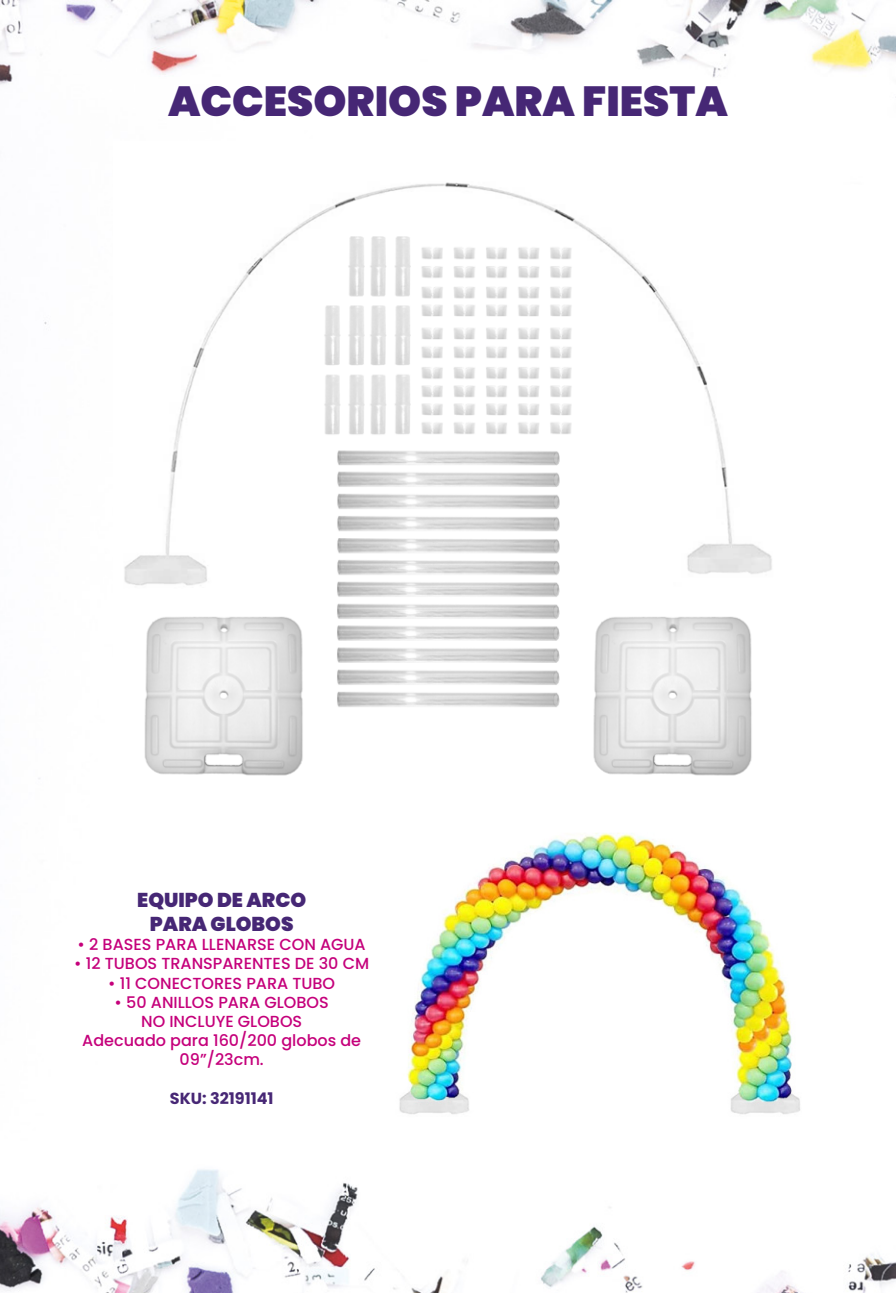
<style>
.page{position:relative;width:896px;height:1293px;background:#fff}
.page>*{position:absolute;margin:0;border:0;box-sizing:border-box;transform-origin:0 0}
.t1{font:900 42px "Poppins";color:#462775}
.t2{font:900 20px "Poppins";color:#462775}
.t3{font:500 16px/19.2px "Poppins";color:#c5007b;text-align:center}
.t4{font:700 16px "Poppins";color:#472775}
</style>
<div class="page">
<img style="left:0;top:0;width:896px;height:1292px">
<img style="left:114px;top:142px;width:668px;height:668px">
<img style="left:371px;top:810px;width:453px;height:333px">
<p class="t1" style="left:168px;top:77px;width:561px">ACCESORIOS PARA FIESTA</p>
<p class="t2" style="left:137px;top:888px;width:170px">EQUIPO DE ARCO</p>
<p class="t2" style="left:150px;top:912px;width:145px">PARA GLOBOS</p>
<p class="t3" style="left:78px;top:934px;width:290px">• 2 BASES PARA LLENARSE CON AGUA</p>
<p class="t3" style="left:74px;top:953px;width:296px">• 12 TUBOS TRANSPARENTES DE 30 CM</p>
<p class="t3" style="left:108px;top:973px;width:228px">• 11 CONECTORES PARA TUBO</p>
<p class="t3" style="left:115px;top:992px;width:216px">• 50 ANILLOS PARA GLOBOS</p>
<p class="t3" style="left:141px;top:1011px;width:163px">NO INCLUYE GLOBOS</p>
<p class="t3" style="left:82px;top:1030px;width:280px">Adecuado para 160/200 globos de<br>09”/23cm.</p>
<p class="t4" style="left:170px;top:1088px;width:105px">SKU: 32191141</p>
</div>
